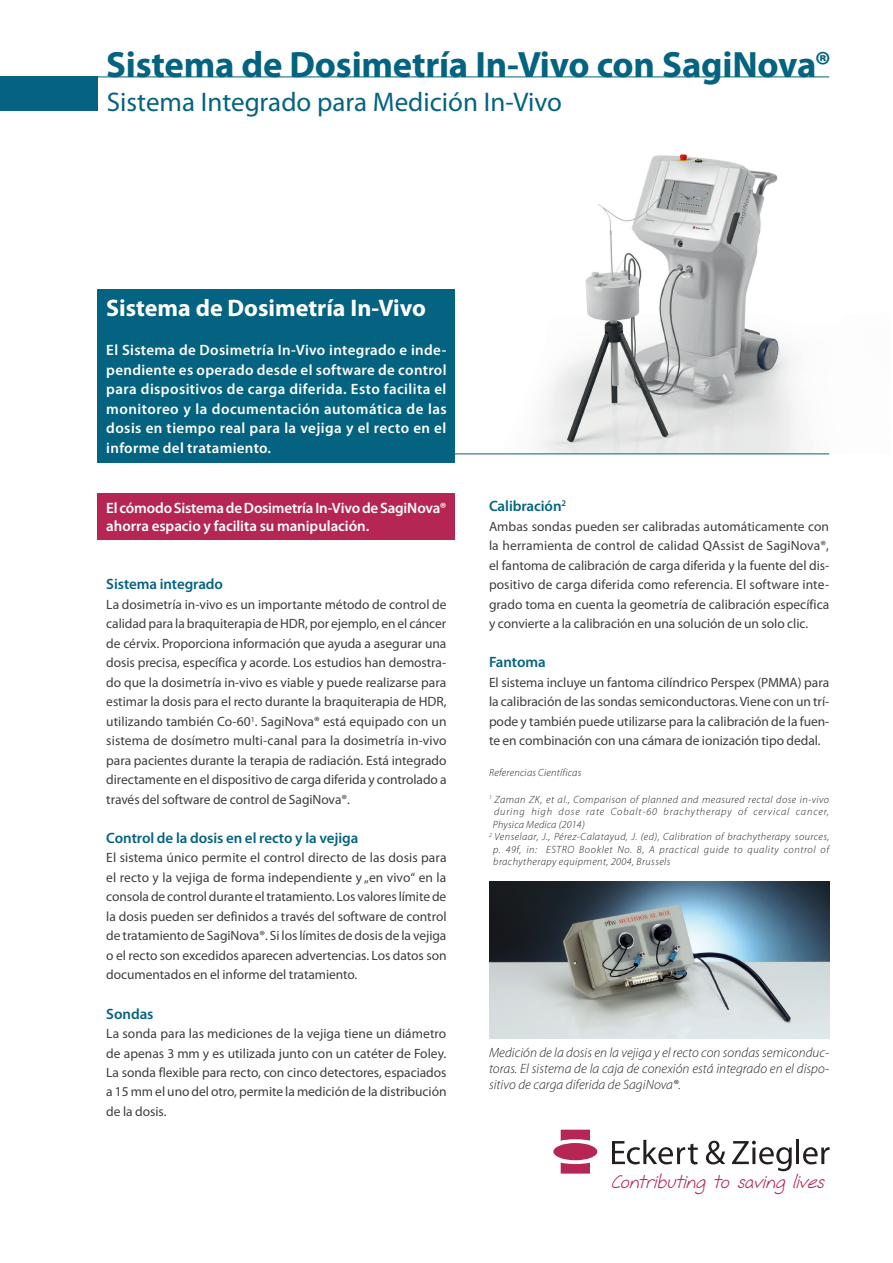
<style>
.page{position:relative;width:893px;height:1263px;background:#fff}
.page>*{position:absolute;margin:0;border:0;box-sizing:border-box;transform-origin:0 0}
.t1{font:700 36.75px "Myriad Pro";letter-spacing:-.005em;color:#046380}
.t2{font:27px "Myriad Pro";color:#046380}
.t3{font:700 24px "Myriad Pro";color:#fff}
.t4{font:italic 16.8px "Fh Hyperbole";letter-spacing:.005em;color:#b62654}
.t5{font:600 15px/19.5px "Myriad Pro";letter-spacing:-.005em;color:#fff}
.t6{font:600 15px "Myriad Pro";letter-spacing:-.005em;color:#046380}
.t7{font:13.5px/19.5px "Myriad Pro";letter-spacing:-.005em;color:#3e3e3f;text-align:justify}
.t8{font:italic 300 13.5px/15.8px "Myriad Pro";letter-spacing:.005em;color:#231f20;text-align:justify}
.t9{font:italic 300 10.5px "Myriad Pro";letter-spacing:.04em;color:#231f20}
.t10{font:italic 300 10.5px "Myriad Pro";letter-spacing:.06em;color:#231f20}
.t11{font:italic 300 10.5px "Myriad Pro";letter-spacing:.08em;color:#231f20}
.t12{font:italic 300 10.5px "Myriad Pro";letter-spacing:.02em;color:#231f20}
</style>
<div class="page">
<svg style="left:612px;top:1140px;width:86px;height:24px"></svg>
<svg style="left:706px;top:1141px;width:19px;height:23px"></svg>
<svg style="left:732px;top:1141px;width:60px;height:30px"></svg>
<hr style="left:796px;top:1140px;width:3px;height:24px;background:#231f20">
<svg style="left:803px;top:1147px;width:26px;height:17px"></svg>
<div style="left:553px;top:1143px;width:44px;height:17px;background:#b62654;border-radius:50%"></div>
<svg style="left:561px;top:1163px;width:29px;height:10px"></svg>
<svg style="left:561px;top:1130px;width:29px;height:10px"></svg>
<img style="left:468px;top:76px;width:362px;height:378px">
<div style="left:0;top:77px;width:98px;height:34px;background:#046380"></div>
<div style="left:98px;top:493px;width:357px;height:47px;background:#b62654"></div>
<hr style="left:304px;top:453px;width:525px;height:1px;background:#046380">
<hr style="left:71px;top:77px;width:758px;height:1px;background:#046380">
<div style="left:98px;top:289px;width:357px;height:174px;background:#046380"></div>
<img style="left:489px;top:882px;width:340px;height:156px">
<h1 class="t1" style="left:106px;top:40px;width:726px">Sistema de Dosimetría In-Vivo con SagiNova®</h1>
<h2 class="t2" style="left:107px;top:85px;width:457px">Sistema Integrado para Medición In-Vivo</h2>
<h3 class="t3" style="left:106px;top:292px;width:321px">Sistema de Dosimetría In-Vivo</h3>
<p class="t5" style="left:106px;top:340px;width:342px;text-align:justify">El Sistema de Dosimetría In-Vivo integrado e inde&shy;pendiente es operado desde el software de control para dispositivos de carga diferida. Esto facilita el monitoreo y la documentación automática de las dosis en tiempo real para la vejiga y el recto en el informe del tratamiento.</p>
<p class="t5" style="left:106px;top:499px;width:342px;line-height:18px">El cómodo Sistema de Dosimetría In-Vivo de SagiNova® ahorra espacio y facilita su manipulación.</p>
<p class="t6" style="left:106px;top:575px;width:118px">Sistema integrado</p>
<p class="t7" style="left:106px;top:594px;width:342px">La dosimetría in-vivo es un importante método de control de calidad para la braquiterapia de HDR, por ejemplo, en el cáncer de cérvix. Proporciona información que ayuda a asegurar una dosis precisa, específica y acorde. Los estudios han demostra&shy;do que la dosimetría in-vivo es viable y puede realizarse para estimar la dosis para el recto durante la braquiterapia de HDR, utilizando también Co-60<sup>1</sup>. SagiNova® está equipado con un sistema de dosímetro multi-canal para la dosimetría in-vivo para pacientes durante la terapia de radiación. Está integrado directamente en el dispositivo de carga diferida y controlado a través del software de control de SagiNova®.</p>
<p class="t6" style="left:106px;top:828px;width:254px">Control de la dosis en el recto y la vejiga</p>
<p class="t7" style="left:106px;top:848px;width:342px">El sistema único permite el control directo de las dosis para el recto y la vejiga de forma independiente y „en vivo“ en la consola de control durante el tratamiento. Los valores límite de la dosis pueden ser definidos a través del software de control de tratamiento de SagiNova®. Si los límites de dosis de la vejiga o el recto son excedidos aparecen advertencias. Los datos son documentados en el informe del tratamiento.</p>
<p class="t6" style="left:106px;top:1004px;width:49px">Sondas</p>
<p class="t7" style="left:106px;top:1023px;width:342px">La sonda para las mediciones de la vejiga tiene un diámetro de apenas 3 mm y es utilizada junto con un catéter de Foley.<br>La sonda flexible para recto, con cinco detectores, espaciados a 15 mm el uno del otro, permite la medición de la distribución de la dosis.</p>
<p class="t6" style="left:489px;top:497px;width:79px">Calibración<sup>2</sup></p>
<p class="t7" style="left:489px;top:516px;width:342px">Ambas sondas pueden ser calibradas automáticamente con la herramienta de control de calidad QAssist de SagiNova®, el fantoma de calibración de carga diferida y la fuente del dis&shy;positivo de carga diferida como referencia. El software inte&shy;grado toma en cuenta la geometría de calibración específica y convierte a la calibración en una solución de un solo clic.</p>
<p class="t6" style="left:489px;top:653px;width:58px">Fantoma</p>
<p class="t7" style="left:489px;top:672px;width:342px">El sistema incluye un fantoma cilíndrico Perspex (PMMA) para la calibración de las sondas semiconductoras. Viene con un trí&shy;pode y también puede utilizarse para la calibración de la fuen&shy;te en combinación con una cámara de ionización tipo dedal.</p>
<p class="t12" style="left:489px;top:766px;width:94px">Referencias Científicas</p>
<p class="t9" style="left:489px;top:793px;width:342px"><sup>1</sup> Zaman ZK, et al., Comparison of planned and measured rectal dose in-vivo</p>
<p class="t11" style="left:494px;top:805px;width:337px">during high dose rate Cobalt-60 brachytherapy of cervical cancer,</p>
<p class="t12" style="left:493px;top:818px;width:93px">Physica Medica (2014)</p>
<p class="t9" style="left:489px;top:830px;width:342px"><sup>2</sup> Venselaar, J., Pérez-Calatayud, J. (ed), Calibration of brachytherapy sources,</p>
<p class="t10" style="left:493px;top:843px;width:337px">p. 49f, in: ESTRO Booklet No. 8, A practical guide to quality control of</p>
<p class="t9" style="left:493px;top:855px;width:179px">brachytherapy equipment, 2004, Brussels</p>
<p class="t8" style="left:489px;top:1044px;width:342px">Medición de la dosis en la vejiga y el recto con sondas semiconduc&shy;toras. El sistema de la caja de conexión está integrado en el dispo&shy;sitivo de carga diferida de SagiNova®.</p>
<p class="t4" style="left:611px;top:1172px;width:214px">Contributing to saving lives</p>
</div>
